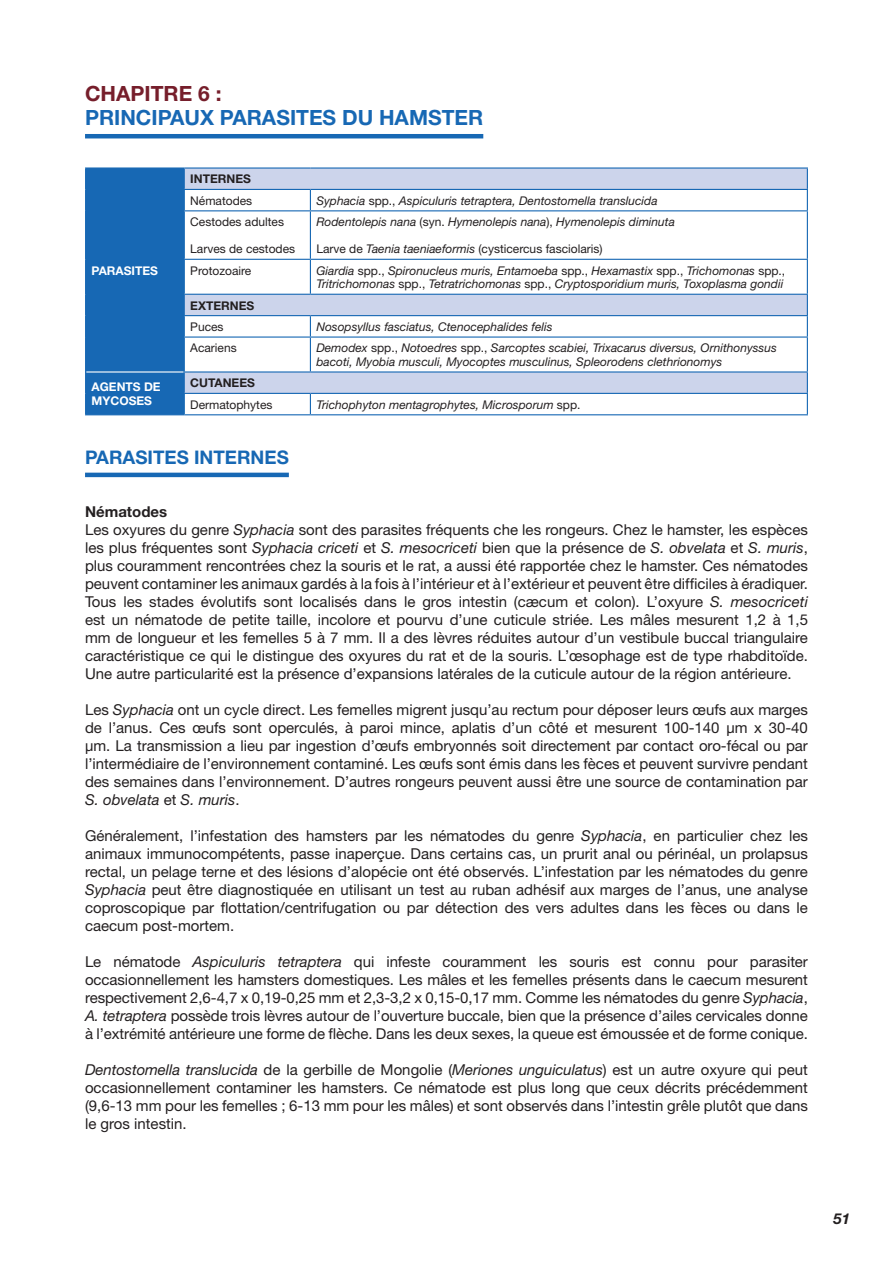
<style>
.page{position:relative;width:893px;height:1263px;background:#fff}
.page>*{position:absolute;margin:0;border:0;box-sizing:border-box;transform-origin:0 0}
.t1{font:700 21px "Helvetica Neue";color:#1768b4}
.t2{font:700 21px "Helvetica Neue";color:#761e2b}
.t3{font:700 18.75px "Helvetica Neue";color:#1768b4}
.t4{font:15px/18px "Helvetica Neue";color:#231f20;text-align:justify}
.t5{font:italic 700 15px "Helvetica Neue";color:#231f20}
.t6{font:italic 12px/13.5px "Helvetica Neue";color:#231f20}
.t7{font:12px "Helvetica Neue";color:#231f20}
.t8{font:700 12px/13.5px "Helvetica Neue";color:#fff}
.t9{font:700 12px "Helvetica Neue";color:#231f20}
.s1{font-style:normal}
.s2{font-style:italic}
.s3{font-weight:700}
</style>
<div class="page">
<hr style="left:85px;top:134px;width:398px;height:4px;background:#1768b4">
<hr style="left:85px;top:473px;width:204px;height:4px;background:#1768b4">
<svg style="left:185px;top:169px;width:622px;height:224px"></svg>
<hr style="left:85px;top:167px;width:99px;height:2px;background:#1768b4">
<hr style="left:184px;top:167px;width:126px;height:2px;background:#1768b4">
<hr style="left:310px;top:167px;width:498px;height:2px;background:#1768b4">
<hr style="left:184px;top:189px;width:126px;height:1px;background:#1768b4">
<hr style="left:310px;top:189px;width:498px;height:1px;background:#1768b4">
<svg style="left:310px;top:190px;width:1px;height:20px"></svg>
<svg style="left:807px;top:169px;width:1px;height:41px"></svg>
<hr style="left:310px;top:211px;width:1px;height:48px;background:#1768b4">
<hr style="left:807px;top:211px;width:1px;height:48px;background:#1768b4">
<hr style="left:310px;top:260px;width:1px;height:34px;background:#1768b4">
<hr style="left:807px;top:260px;width:1px;height:34px;background:#1768b4">
<hr style="left:184px;top:210px;width:126px;height:1px;background:#1768b4">
<hr style="left:310px;top:210px;width:498px;height:1px;background:#1768b4">
<hr style="left:184px;top:259px;width:126px;height:1px;background:#1768b4">
<hr style="left:310px;top:259px;width:498px;height:1px;background:#1768b4">
<hr style="left:184px;top:294px;width:126px;height:1px;background:#1768b4">
<hr style="left:310px;top:294px;width:498px;height:1px;background:#1768b4">
<hr style="left:184px;top:315px;width:126px;height:1px;background:#1768b4">
<hr style="left:310px;top:315px;width:498px;height:1px;background:#1768b4">
<svg style="left:310px;top:316px;width:1px;height:20px"></svg>
<svg style="left:807px;top:295px;width:1px;height:41px"></svg>
<hr style="left:184px;top:336px;width:126px;height:2px;background:#1768b4">
<hr style="left:310px;top:336px;width:498px;height:2px;background:#1768b4">
<hr style="left:310px;top:338px;width:1px;height:33px;background:#1768b4">
<hr style="left:807px;top:338px;width:1px;height:33px;background:#1768b4">
<hr style="left:184px;top:371px;width:126px;height:2px;background:#1768b4">
<hr style="left:310px;top:371px;width:498px;height:2px;background:#1768b4">
<div style="left:85px;top:168px;width:100px;height:247px;background:#1768b4"></div>
<hr style="left:184px;top:393px;width:126px;height:1px;background:#1768b4">
<hr style="left:310px;top:393px;width:498px;height:1px;background:#1768b4">
<svg style="left:310px;top:394px;width:1px;height:20px"></svg>
<svg style="left:807px;top:373px;width:1px;height:41px"></svg>
<hr style="left:184px;top:414px;width:126px;height:1px;background:#1768b4">
<hr style="left:310px;top:414px;width:498px;height:1px;background:#1768b4">
<h1 class="t2" style="left:85px;top:81px;width:138px">CHAPITRE 6 :</h1>
<h1 class="t1" style="left:85px;top:105px;width:400px">PRINCIPAUX PARASITES DU HAMSTER</h1>
<p class="t8" style="left:92px;top:263px;width:68px">PARASITES</p>
<p class="t9" style="left:190px;top:172px;width:62px">INTERNES</p>
<p class="t7" style="left:190px;top:193px;width:64px">Nématodes</p>
<p class="t6" style="left:316px;top:194px;width:343px">Syphacia <span class="s1">spp.,</span> Aspiculuris tetraptera, Dentostomella translucida</p>
<p class="t7" style="left:190px;top:215px;width:95px">Cestodes adultes</p>
<p class="t7" style="left:190px;top:242px;width:106px">Larves de cestodes</p>
<p class="t6" style="left:316px;top:215px;width:360px">Rodentolepis nana <span class="s1">(syn.</span> Hymenolepis nana<span class="s1">),</span> Hymenolepis diminuta</p>
<p class="t7" style="left:316px;top:242px;width:288px">Larve de <span class="s2">Taenia taeniaeformis</span> (cysticercus fasciolaris)</p>
<p class="t7" style="left:190px;top:263px;width:63px">Protozoaire</p>
<p class="t6" style="left:316px;top:263px;width:470px">Giardia <span class="s1">spp.,</span> Spironucleus muris, Entamoeba <span class="s1">spp.,</span> Hexamastix <span class="s1">spp.,</span> Trichomonas <span class="s1">spp.,<br></span>Tritrichomonas <span class="s1">spp.,</span> Tetratrichomonas <span class="s1">spp.,</span> Cryptosporidium muris, Toxoplasma gondii</p>
<p class="t9" style="left:190px;top:298px;width:66px">EXTERNES</p>
<p class="t7" style="left:190px;top:320px;width:35px">Puces</p>
<p class="t6" style="left:316px;top:320px;width:238px">Nosopsyllus fasciatus, Ctenocephalides felis</p>
<p class="t7" style="left:190px;top:341px;width:48px">Acariens</p>
<p class="t6" style="left:316px;top:341px;width:462px">Demodex <span class="s1">spp.,</span> Notoedres <span class="s1">spp.,</span> Sarcoptes scabiei, Trixacarus diversus, Ornithonyssus bacoti, Myobia musculi, Myocoptes musculinus, Spleorodens clethrionomys</p>
<p class="t8" style="left:92px;top:380px;width:71px">AGENTS DE<br>MYCOSES</p>
<p class="t9" style="left:190px;top:376px;width:66px">CUTANEES</p>
<p class="t7" style="left:190px;top:397px;width:84px">Dermatophytes</p>
<p class="t6" style="left:316px;top:398px;width:266px">Trichophyton mentagrophytes, Microsporum <span class="s1">spp.</span></p>
<p class="t3" style="left:85px;top:446px;width:205px">PARASITES INTERNES</p>
<p class="t4" style="left:85px;top:503px;width:724px;text-align:left"><span class="s3">Nématodes<br></span>Les oxyures du genre <span class="s2">Syphacia</span> sont des parasites fréquents che les rongeurs. Chez le hamster, les espèces les plus fréquentes sont <span class="s2">Syphacia criceti</span> et <span class="s2">S. mesocriceti</span> bien que la présence de <span class="s2">S. obvelata</span> et <span class="s2">S. muris</span>, plus couramment rencontrées chez la souris et le rat, a aussi été rapportée chez le hamster. Ces nématodes peuvent contaminer les animaux gardés à la fois à l’intérieur et à l’extérieur et peuvent être difficiles à éradiquer.<br>Tous les stades évolutifs sont localisés dans le gros intestin (cæcum et colon). L’oxyure <span class="s2">S. mesocriceti </span>est un nématode de petite taille, incolore et pourvu d’une cuticule striée. Les mâles mesurent 1,2 à 1,5 mm de longueur et les femelles 5 à 7 mm. Il a des lèvres réduites autour d’un vestibule buccal triangulaire caractéristique ce qui le distingue des oxyures du rat et de la souris. L’œsophage est de type rhabditoïde.<br>Une autre particularité est la présence d’expansions latérales de la cuticule autour de la région antérieure.</p>
<p class="t4" style="left:85px;top:701px;width:724px">Les <span class="s2">Syphacia</span> ont un cycle direct. Les femelles migrent jusqu’au rectum pour déposer leurs œufs aux marges de l’anus. Ces œufs sont operculés, à paroi mince, aplatis d’un côté et mesurent 100-140 µm x 30-40 µm. La transmission a lieu par ingestion d’œufs embryonnés soit directement par contact oro-fécal ou par l’intermédiaire de l’environnement contaminé. Les œufs sont émis dans les fèces et peuvent survivre pendant des semaines dans l’environnement. D’autres rongeurs peuvent aussi être une source de contamination par <span class="s2">S. obvelata</span> et <span class="s2">S. muris</span>.</p>
<p class="t4" style="left:85px;top:827px;width:724px">Généralement, l’infestation des hamsters par les nématodes du genre <span class="s2">Syphacia</span>, en particulier chez les animaux immunocompétents, passe inaperçue. Dans certains cas, un prurit anal ou périnéal, un prolapsus rectal, un pelage terne et des lésions d’alopécie ont été observés. L’infestation par les nématodes du genre <span class="s2">Syphacia</span> peut être diagnostiquée en utilisant un test au ruban adhésif aux marges de l’anus, une analyse coproscopique par flottation/centrifugation ou par détection des vers adultes dans les fèces ou dans le caecum post-mortem.</p>
<p class="t4" style="left:85px;top:953px;width:724px">Le nématode <span class="s2">Aspiculuris tetraptera</span> qui infeste couramment les souris est connu pour parasiter occasionnellement les hamsters domestiques. Les mâles et les femelles présents dans le caecum mesurent respectivement 2,6-4,7 x 0,19-0,25 mm et 2,3-3,2 x 0,15-0,17 mm. Comme les nématodes du genre <span class="s2">Syphacia</span>, <span class="s2">A. tetraptera</span> possède trois lèvres autour de l’ouverture buccale, bien que la présence d’ailes cervicales donne à l’extrémité antérieure une forme de flèche. Dans les deux sexes, la queue est émoussée et de forme conique.</p>
<p class="t4" style="left:85px;top:1061px;width:724px"><span class="s2">Dentostomella translucida</span> de la gerbille de Mongolie (<span class="s2">Meriones unguiculatus</span>) est un autre oxyure qui peut occasionnellement contaminer les hamsters. Ce nématode est plus long que ceux décrits précédemment (9,6-13 mm pour les femelles ; 6-13 mm pour les mâles) et sont observés dans l’intestin grêle plutôt que dans le gros intestin.</p>
<p class="t5" style="left:833px;top:1209px;width:18px">51</p>
</div>
